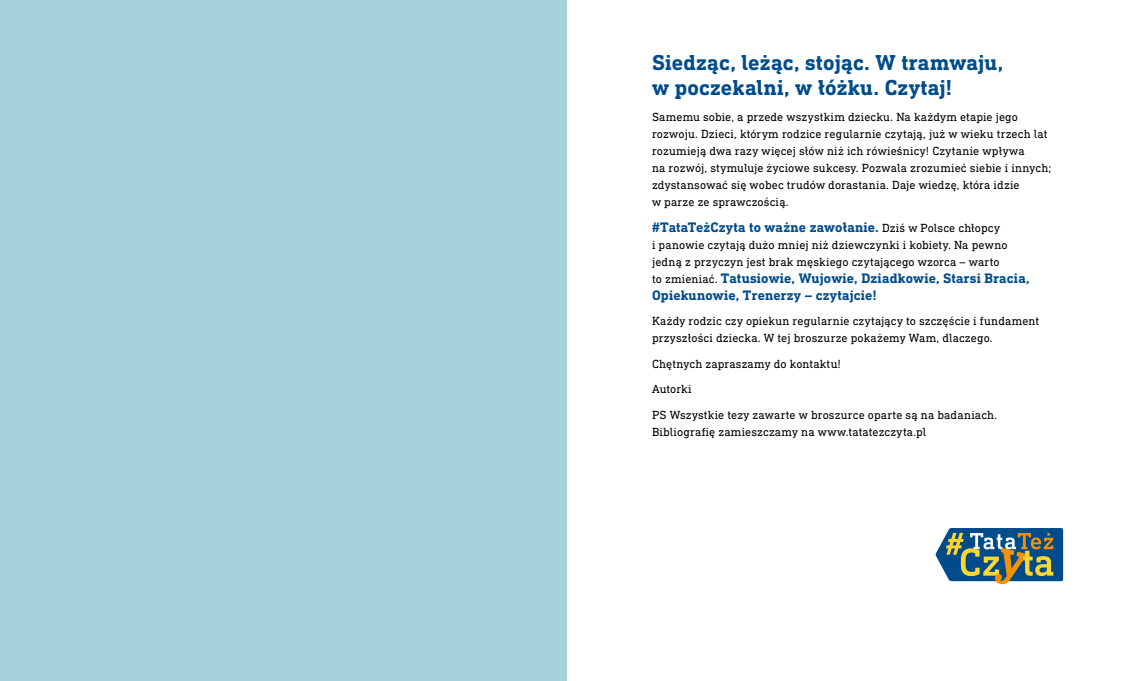
<style>
.page{position:relative;width:1134px;height:681px;background:#fff}
.page>*{position:absolute;margin:0;border:0;box-sizing:border-box;transform-origin:0 0}
.t1{font:700 22px/25px "DIN Next Slab Pro";letter-spacing:.01em;color:#004c8a}
.t2{font:700 14px/17px "DIN Next Slab Pro";letter-spacing:.01em;color:#004c8a}
.t3{font:12px/17px "DIN Next Slab Pro";letter-spacing:.01em;color:#000}
.s1{font-weight:400;font-size:12px;color:#000}
</style>
<div class="page">
<div style="left:0;top:0;width:567px;height:680px;background:#a4d1da"></div>
<svg style="left:935px;top:528px;width:128px;height:56px;background:#5e7f81"></svg>
<h1 class="t1" style="left:652px;top:50px;width:353px">Siedząc, leżąc, stojąc. W tramwaju, w poczekalni, w łóżku. Czytaj!</h1>
<p class="t3" style="left:652px;top:108px;width:401px">Samemu sobie, a przede wszystkim dziecku. Na każdym etapie jego rozwoju. Dzieci, którym rodzice regularnie czytają, już w wieku trzech lat rozumieją dwa razy więcej słów niż ich rówieśnicy! Czytanie wpływa<br>na rozwój, stymuluje życiowe sukcesy. Pozwala zrozumieć siebie i innych; zdystansować się wobec trudów dorastania. Daje wiedzę, która idzie<br>w parze ze sprawczością.</p>
<p class="t2" style="left:652px;top:218px;width:349px">#TataTeżCzyta to ważne zawołanie. <span class="s1">Dziś w Polsce chłopcy</span></p>
<p class="t3" style="left:652px;top:236px;width:357px">i panowie czytają dużo mniej niż dziewczynki i kobiety. Na pewno jedną z przyczyn jest brak męskiego czytającego wzorca – warto</p>
<p class="t2" style="left:652px;top:269px;width:379px"><span class="s1">to zmieniać.</span> Tatusiowie, Wujowie, Dziadkowie, Starsi Bracia,<br>Opiekunowie, Trenerzy – czytajcie!</p>
<p class="t3" style="left:652px;top:312px;width:389px">Każdy rodzic czy opiekun regularnie czytający to szczęście i fundament przyszłości dziecka. W tej broszurze pokażemy Wam, dlaczego.</p>
<p class="t3" style="left:652px;top:350px;width:347px;line-height:25.5px">Chętnych zapraszamy do kontaktu!<br>Autorki<br>PS Wszystkie tezy zawarte w broszurce oparte są na badaniach.</p>
<p class="t3" style="left:652px;top:423px;width:276px">Bibliografię zamieszczamy na www.tatatezczyta.pl</p>
</div>
